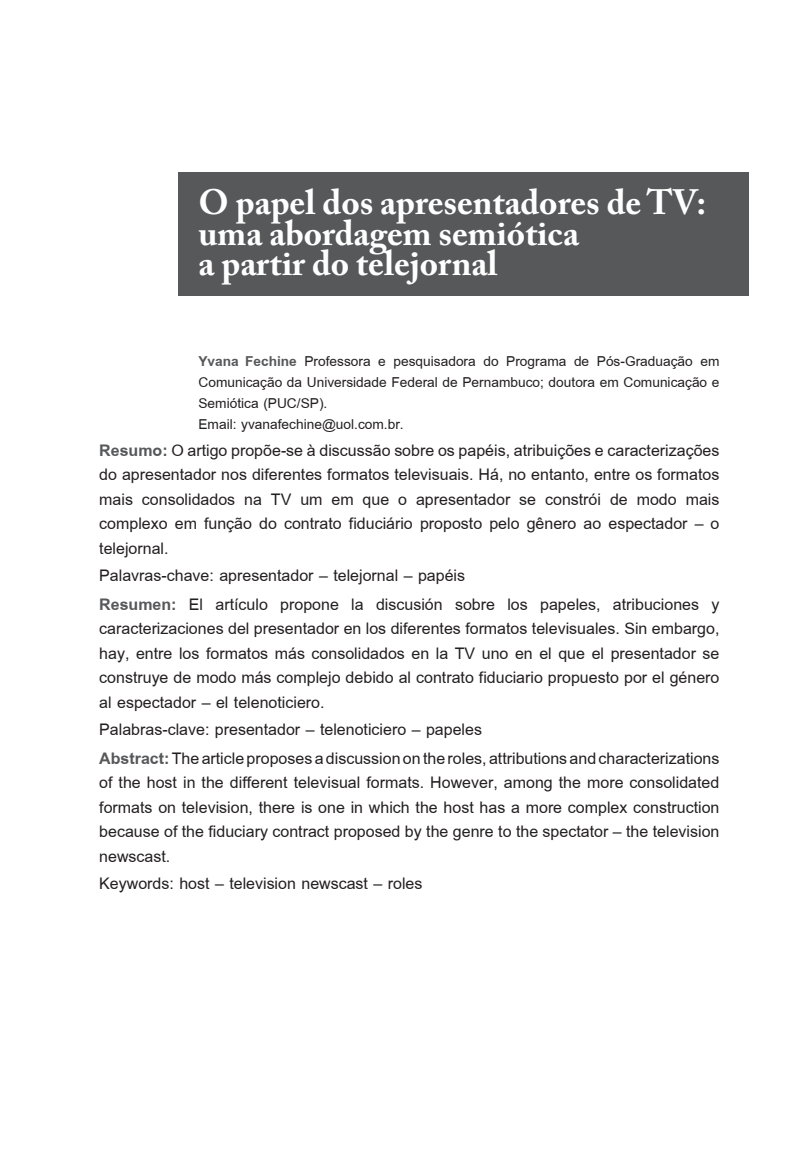
<style>
.page{position:relative;width:794px;height:1171px;background:#fff}
.page>*{position:absolute;margin:0;border:0;box-sizing:border-box;transform-origin:0 0}
.t1{font:700 35px/30.6px "Adobe Caslon Pro";color:#fff}
.t2{font:24.5px/24.5px "Browallia New";color:#231f20;text-align:justify}
.t3{font:21px/21px "Browallia New";color:#231f20}
.s1{font-weight:700;color:#57585a}
</style>
<div class="page">
<div style="left:179px;top:172px;width:570px;height:124px;background:#57585a"></div>
<h1 class="t1" style="left:198px;top:186px;width:509px">O papel dos apresentadores de TV: uma abordagem semiótica<br>a partir do telejornal</h1>
<p class="t3" style="left:198px;top:350px;width:522px"><span class="s1">Yvana Fechine</span> Professora e pesquisadora do Programa de Pós-Graduação em Comunicação da Universidade Federal de Pernambuco; doutora em Comunicação e Semiótica (PUC/SP).<br>Email: yvanafechine@uol.com.br.</p>
<p class="t2" style="left:99px;top:437px;width:622px"><span class="s1">Resumo:</span> O artigo propõe-se à discussão sobre os papéis, atribuições e caracterizações do apresentador nos diferentes formatos televisuais. Há, no entanto, entre os formatos mais consolidados na TV um em que o apresentador se constrói de modo mais complexo em função do contrato fiduciário proposto pelo gênero ao espectador – o telejornal.</p>
<p class="t2" style="left:99px;top:561px;width:622px;line-height:28.5px">Palavras-chave: apresentador – telejornal – papéis<br><span class="s1">Resumen:</span> El artículo propone la discusión sobre los papeles, atribuciones y</p>
<p class="t2" style="left:99px;top:616px;width:622px">caracterizaciones del presentador en los diferentes formatos televisuales. Sin embargo, hay, entre los formatos más consolidados en la TV uno en el que el presentador se construye de modo más complejo debido al contrato fiduciario propuesto por el género al espectador – el telenoticiero.</p>
<p class="t2" style="left:99px;top:715px;width:621px;line-height:28.5px">Palabras-clave: presentador – telenoticiero – papeles<br><span class="s1">Abstract:</span> The article proposes a discussion on the roles, attributions and characterizations</p>
<p class="t2" style="left:99px;top:770px;width:622px">of the host in the different televisual formats. However, among the more consolidated formats on television, there is one in which the host has a more complex construction because of the fiduciary contract proposed by the genre to the spectator – the television newscast.</p>
<p class="t2" style="left:99px;top:871px;width:325px">Keywords: host – television newscast – roles</p>
</div>
